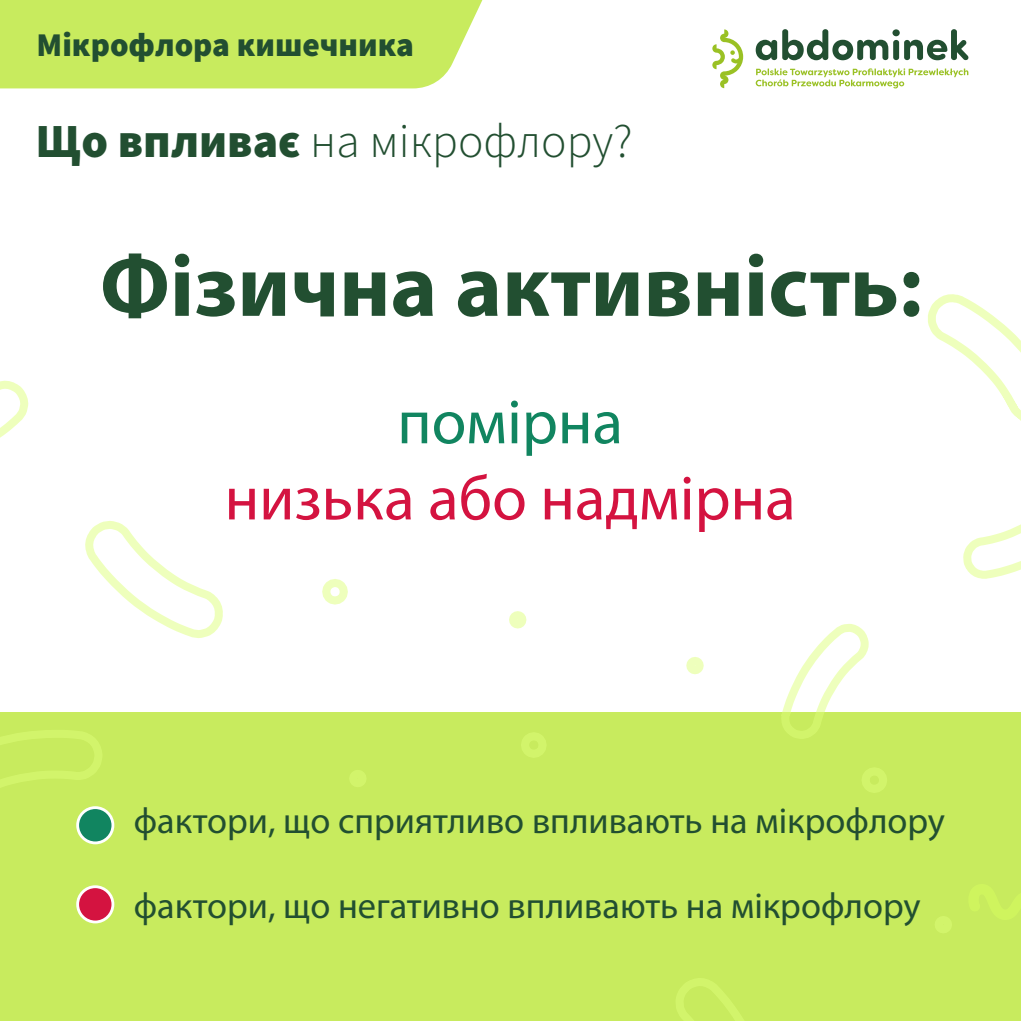
<style>
.page{position:relative;width:1021px;height:1021px;background:#fff}
.page>*{position:absolute;margin:0;border:0;box-sizing:border-box;transform-origin:0 0}
.t1{font:700 88.65px "Myriad Pro";color:#224f31}
.t2{font:63.23px "Myriad Pro";color:#d41340}
.t3{font:63.23px "Myriad Pro";color:#118560}
.t4{font:300 47.7px "Source Sans Pro";color:#224f31}
.t5{font:36.45px "Myriad Pro";color:#224f31}
.t6{font:900 33.3px "Source Sans Pro";color:#224f31}
.s1{font-weight:900}
</style>
<div class="page">
<hr style="left:1020px;top:712px;width:1px;height:308px;background:#c8eb5e">
<div style="left:0;top:712px;width:1020px;height:308px;background:#c8eb5e"></div>
<div style="left:76px;top:806px;width:38px;height:38px;background:#118560;border:3px solid #fff;border-radius:50%"></div>
<div style="left:76px;top:885px;width:38px;height:38px;background:#d41340;border:3px solid #fff;border-radius:50%"></div>
<svg style="left:0;top:381px;width:28px;height:57px"></svg>
<svg style="left:85px;top:521px;width:138px;height:117px"></svg>
<svg style="left:0;top:730px;width:102px;height:58px"></svg>
<svg style="left:781px;top:624px;width:87px;height:115px"></svg>
<svg style="left:676px;top:978px;width:67px;height:42px"></svg>
<svg style="left:928px;top:294px;width:92px;height:126px"></svg>
<svg style="left:521px;top:733px;width:25px;height:24px"></svg>
<svg style="left:862px;top:768px;width:25px;height:24px"></svg>
<svg style="left:509px;top:611px;width:17px;height:17px"></svg>
<svg style="left:686px;top:657px;width:17px;height:17px"></svg>
<svg style="left:935px;top:916px;width:16px;height:17px"></svg>
<svg style="left:349px;top:770px;width:17px;height:17px"></svg>
<svg style="left:322px;top:579px;width:26px;height:25px"></svg>
<svg style="left:963px;top:525px;width:57px;height:54px"></svg>
<svg style="left:712px;top:29px;width:31px;height:59px"></svg>
<svg style="left:755px;top:29px;width:213px;height:31px"></svg>
<svg style="left:755px;top:68px;width:213px;height:20px"></svg>
<div style="left:0;top:0;width:483px;height:88px;background:#c8eb5e"></div>
<p class="t6" style="left:37px;top:31px;width:379px">Мікрофлора кишечника</p>
<h3 class="t4" style="left:36px;top:121px;width:598px"><span class="s1">Що впливає</span> на мікрофлору?</h3>
<h1 class="t1" style="left:100px;top:249px;width:823px">Фізична активність:</h1>
<h2 class="t3" style="left:397px;top:396px;width:227px">помірна</h2>
<h2 class="t2" style="left:225px;top:472px;width:572px">низька або надмірна</h2>
<p class="t5" style="left:134px;top:806px;width:812px">фактори, що сприятливо впливають на мікрофлору</p>
<p class="t5" style="left:134px;top:890px;width:788px">фактори, що негативно впливають на мікрофлору</p>
</div>
